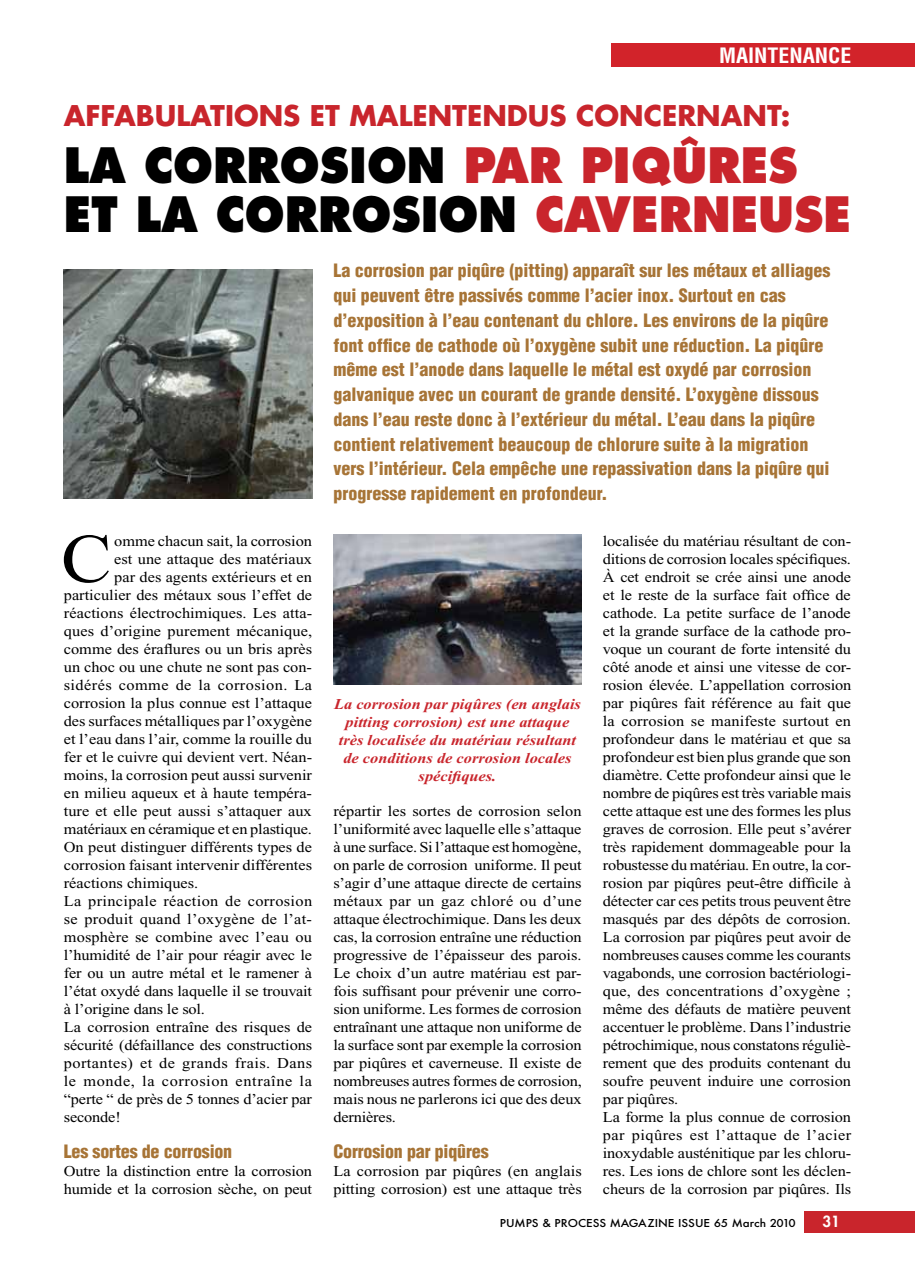
<style>
.page{position:relative;width:915px;height:1263px;background:#fff}
.page>*{position:absolute;margin:0;border:0;box-sizing:border-box;transform-origin:0 0}
.t1{font:69.45px "Times New Roman";color:#000;scale:1.09 1}
.t2{font:800 47.4px/48.6px "Futura";color:#000;scale:.93 1}
.t3{font:700 27.75px "Futura";color:#c9252c}
.t4{font:700 condensed 20.7px "Helvetica";color:#fff;scale:1.05 1}
.t5{font:900 condensed 18px/24.8px "Helvetica";color:#a77436}
.t6{font:15px/18px "Times New Roman";letter-spacing:-.01em;color:#000;scale:1.09 1}
.t7{font:italic 700 15px/18px "Times New Roman";color:#c9252c;text-align:center;scale:1.09 1}
.t8{font:15px "Times New Roman";letter-spacing:.025em;color:#000;scale:1.09 1}
.t9{font:15px "Times New Roman";letter-spacing:.02em;color:#000;scale:1.09 1}
.t10{font:15px "Times New Roman";letter-spacing:.015em;color:#000;scale:1.09 1}
.t11{font:15px "Times New Roman";letter-spacing:.035em;color:#000;scale:1.09 1}
.t12{font:15px "Times New Roman";letter-spacing:.01em;color:#000;scale:1.09 1}
.t13{font:800 15px "Futura";color:#fff}
.t14{font:12px "Futura Medium DTC";color:#000;scale:1.09 1}
.s1{color:#c9252c}
</style>
<div class="page">
<div style="left:803px;top:1211px;width:111px;height:22px;background:#c9252c"></div>
<div style="left:611px;top:43px;width:303px;height:24px;background:#d2232a"></div>
<img style="left:64px;top:270px;width:248px;height:229px">
<img style="left:333px;top:534px;width:248px;height:150px">
<h3 class="t4" style="left:718px;top:43px;width:127px">MAINTENANCE</h3>
<h3 class="t3" style="left:64px;top:96px;width:727px">AFFABULATIONS ET MALENTENDUS CONCERNANT:</h3>
<h2 class="t2" style="left:64px;top:142px;width:847px">LA CORROSION <span class="s1">PAR PIQÛRES<br></span>ET LA CORROSION <span class="s1">CAVERNEUSE</span></h2>
<h1 class="t1" style="left:61px;top:521px;width:48px">C</h1>
<p class="t6" style="left:114px;top:532px;width:183px">omme chacun sait, la corrosion</p>
<p class="t6" style="left:114px;top:550px;width:183px">est une attaque des matériaux</p>
<p class="t6" style="left:114px;top:568px;width:183px">par des agents extérieurs et en</p>
<p class="t6" style="left:64px;top:586px;width:229px">particulier des métaux sous l’effet de</p>
<p class="t6" style="left:64px;top:604px;width:229px">réactions électrochimiques. Les atta-</p>
<p class="t6" style="left:64px;top:622px;width:229px">ques d’origine purement mécanique,</p>
<p class="t6" style="left:64px;top:640px;width:229px">comme des éraflures ou un bris après</p>
<p class="t6" style="left:64px;top:658px;width:229px">un choc ou une chute ne sont pas con-</p>
<p class="t8" style="left:64px;top:677px;width:229px">sidérés comme de la corrosion. La</p>
<p class="t6" style="left:64px;top:694px;width:229px">corrosion la plus connue est l’attaque</p>
<p class="t6" style="left:64px;top:712px;width:229px">des surfaces métalliques par l’oxygène</p>
<p class="t6" style="left:64px;top:730px;width:229px">et l’eau dans l’air, comme la rouille du</p>
<p class="t6" style="left:64px;top:748px;width:229px">fer et le cuivre qui devient vert. Néan-</p>
<p class="t6" style="left:64px;top:766px;width:229px">moins, la corrosion peut aussi survenir</p>
<p class="t6" style="left:64px;top:784px;width:229px">en milieu aqueux et à haute tempéra-</p>
<p class="t6" style="left:64px;top:802px;width:229px">ture et elle peut aussi s’attaquer aux</p>
<p class="t6" style="left:64px;top:820px;width:229px">matériaux en céramique et en plastique.</p>
<p class="t6" style="left:64px;top:838px;width:229px">On peut distinguer différents types de</p>
<p class="t6" style="left:64px;top:856px;width:229px">corrosion faisant intervenir différentes</p>
<p class="t6" style="left:64px;top:874px;width:125px">réactions chimiques.</p>
<p class="t9" style="left:64px;top:893px;width:229px">La principale réaction de corrosion</p>
<p class="t10" style="left:64px;top:911px;width:229px">se produit quand l’oxygène de l’at-</p>
<p class="t12" style="left:64px;top:929px;width:229px">mosphère se combine avec l’eau ou</p>
<p class="t6" style="left:64px;top:946px;width:229px">l’humidité de l’air pour réagir avec le</p>
<p class="t6" style="left:64px;top:964px;width:229px">fer ou un autre métal et le ramener à</p>
<p class="t6" style="left:64px;top:982px;width:229px">l’état oxydé dans laquelle il se trouvait</p>
<p class="t6" style="left:64px;top:1000px;width:131px">à l’origine dans le sol.</p>
<p class="t6" style="left:64px;top:1018px;width:229px">La corrosion entraîne des risques de</p>
<p class="t6" style="left:64px;top:1036px;width:229px">sécurité (défaillance des constructions</p>
<p class="t8" style="left:64px;top:1055px;width:229px">portantes) et de grands frais. Dans</p>
<p class="t11" style="left:64px;top:1073px;width:229px">le monde, la corrosion entraîne la</p>
<p class="t6" style="left:64px;top:1090px;width:229px">“perte “ de près de 5 tonnes d’acier par</p>
<p class="t6" style="left:64px;top:1108px;width:54px">seconde!</p>
<p class="t5" style="left:64px;top:1139px;width:170px">Les sortes de corrosion</p>
<p class="t6" style="left:64px;top:1162px;width:229px">Outre la distinction entre la corrosion humide et la corrosion sèche, on peut</p>
<p class="t5" style="left:333px;top:258px;width:498px">La corrosion par piqûre (pitting) apparaît sur les métaux et alliages qui peuvent être passivés comme l’acier inox. Surtout en cas d’exposition à l’eau contenant du chlore. Les environs de la piqûre font office de cathode où l’oxygène subit une réduction. La piqûre même est l’anode dans laquelle le métal est oxydé par corrosion galvanique avec un courant de grande densité. L’oxygène dissous dans l’eau reste donc à l’extérieur du métal. L’eau dans la piqûre contient relativement beaucoup de chlorure suite à la migration vers l’intérieur. Cela empêche une repassivation dans la piqûre qui progresse rapidement en profondeur.</p>
<p class="t7" style="left:334px;top:695px;width:228px">La corrosion par piqûres (en anglais pitting corrosion) est une attaque très localisée du matériau résultant de conditions de corrosion locales spécifiques.</p>
<p class="t6" style="left:333px;top:802px;width:229px;text-align:justify">répartir les sortes de corrosion selon l’uniformité avec laquelle elle s’attaque à une surface. Si l’attaque est homogène, on parle de corrosion uniforme. Il peut s’agir d’une attaque directe de certains métaux par un gaz chloré ou d’une attaque électrochimique. Dans les deux cas, la corrosion entraîne une réduction progressive de l’épaisseur des parois.<br>Le choix d’un autre matériau est par&shy;fois suffisant pour prévenir une corro&shy;sion uniforme. Les formes de corrosion entraînant une attaque non uniforme de la surface sont par exemple la corrosion par piqûres et caverneuse. Il existe de nombreuses autres formes de corrosion, mais nous ne parlerons ici que des deux dernières.</p>
<p class="t5" style="left:333px;top:1139px;width:157px">Corrosion par piqûres</p>
<p class="t6" style="left:333px;top:1162px;width:229px">La corrosion par piqûres (en anglais pitting corrosion) est une attaque très</p>
<p class="t6" style="left:602px;top:532px;width:229px">localisée du matériau résultant de con&shy;ditions de corrosion locales spécifiques.<br>À cet endroit se crée ainsi une anode et le reste de la surface fait office de cathode. La petite surface de l’anode et la grande surface de la cathode pro&shy;voque un courant de forte intensité du côté anode et ainsi une vitesse de cor&shy;rosion élevée. L’appellation corrosion par piqûres fait référence au fait que la corrosion se manifeste surtout en profondeur dans le matériau et que sa profondeur est bien plus grande que son diamètre. Cette profondeur ainsi que le nombre de piqûres est très variable mais cette attaque est une des formes les plus graves de corrosion. Elle peut s’avérer très rapidement dommageable pour la robustesse du matériau. En outre, la cor&shy;rosion par piqûres peut-être difficile à détecter car ces petits trous peuvent être masqués par des dépôts de corrosion.<br>La corrosion par piqûres peut avoir de nombreuses causes comme les courants vagabonds, une corrosion bactériologi&shy;que, des concentrations d’oxygène ; même des défauts de matière peuvent accentuer le problème. Dans l’industrie pétrochimique, nous constatons réguliè&shy;rement que des produits contenant du soufre peuvent induire une corrosion par piqûres.<br>La forme la plus connue de corrosion par piqûres est l’attaque de l’acier inoxydable austénitique par les chloru&shy;res. Les ions de chlore sont les déclen&shy;cheurs de la corrosion par piqûres. Ils</p>
<p class="t14" style="left:499px;top:1216px;width:273px">PUMPS &amp; PROCESS MAGAZINE ISSUE 65 March 2010</p>
<p class="t13" style="left:822px;top:1212px;width:19px">31</p>
</div>
